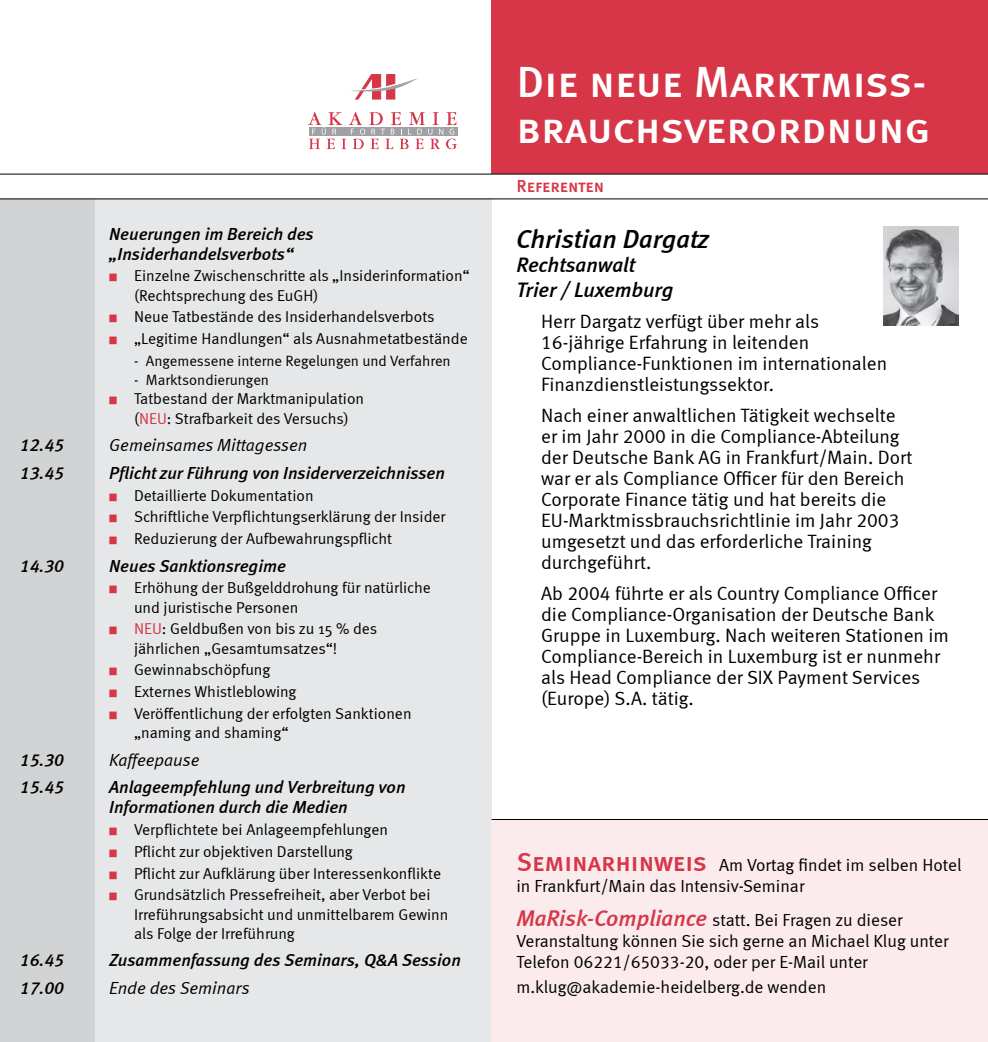
<style>
.page{position:relative;width:988px;height:1042px;background:#fff}
.page>*{position:absolute;margin:0;border:0;box-sizing:border-box;transform-origin:0 0}
.t1{font:43.75px/45.5px "Meta Medium LF Caps";color:#fff}
.t2{font:italic 26.25px "Meta Medium LF";color:#000}
.t3{font:italic 21px/24.5px "Meta Medium LF";letter-spacing:-.005em;color:#000}
.t4{font:19.25px/21px "Meta Normal LF";color:#000}
.t5{font:17.5px/21px "Meta Normal LF";color:#000}
.t6{font:italic 17.5px/20.1px "Meta Medium LF";color:#000}
.t7{font:italic 17.5px "Meta Normal LF";color:#000}
.t8{font:17.5px "Meta Medium LF Caps";color:#d63647}
.t9{font:15.75px/19.2px "Meta Normal";color:#000}
.t10{font:14.88px "Meta Normal";color:#000}
.s1{color:#d63647}
.s2{font-family:"Meta Medium LF Caps";font-size:26.25px;color:#d63647}
.s3{font-family:"Meta Medium LF";font-style:italic;font-size:22.75px;color:#d63647}
</style>
<div class="page">
<div style="left:491px;top:0;width:496px;height:174px;background:#d63647"></div>
<svg style="left:351px;top:74px;width:67px;height:25px"></svg>
<svg style="left:308px;top:112px;width:149px;height:37px"></svg>
<div style="left:0;top:198px;width:491px;height:844px;background:#e6e7e8"></div>
<div style="left:0;top:199px;width:94px;height:843px;background:#d1d3d4"></div>
<hr style="left:0;top:198px;width:987px;height:1px;background:#000">
<hr style="left:0;top:174px;width:987px;height:1px;background:#000">
<img style="left:883px;top:227px;width:74px;height:99px">
<div style="left:491px;top:819px;width:496px;height:223px;background:#fbebed"></div>
<hr style="left:491px;top:819px;width:496px;height:1px;background:#000">
<p class="t6" style="left:109px;top:223px;width:206px">Neuerungen im Bereich des „Insiderhandelsverbots“</p>
<p class="t9" style="left:134px;top:266px;width:337px;text-indent:-25px"><span class="s1">■</span> Einzelne Zwischenschritte als „Insiderinformation“ (Rechtsprechung des EuGH)</p>
<p class="t9" style="left:109px;top:307px;width:327px"><span class="s1">■</span> Neue Tatbestände des Insiderhandelsverbots</p>
<p class="t9" style="left:109px;top:329px;width:360px"><span class="s1">■</span> „Legitime Handlungen“ als Ausnahmetatbestände</p>
<p class="t10" style="left:134px;top:352px;width:318px">- Angemessene interne Regelungen und Verfahren</p>
<p class="t10" style="left:134px;top:371px;width:136px">- Marktsondierungen</p>
<p class="t9" style="left:134px;top:389px;width:231px;text-indent:-25px"><span class="s1">■</span> Tatbestand der Marktmanipulation (<span class="s1">NEU</span>: Strafbarkeit des Versuchs)</p>
<p class="t6" style="left:20px;top:435px;width:46px">12.45</p>
<p class="t7" style="left:109px;top:435px;width:200px">Gemeinsames Mittagessen</p>
<p class="t6" style="left:20px;top:462px;width:46px">13.45</p>
<p class="t6" style="left:109px;top:462px;width:337px">Pflicht zur Führung von Insiderverzeichnissen</p>
<p class="t9" style="left:109px;top:485px;width:206px"><span class="s1">■</span> Detaillierte Dokumentation</p>
<p class="t9" style="left:109px;top:507px;width:338px"><span class="s1">■</span> Schriftliche Verpflichtungserklärung der Insider</p>
<p class="t9" style="left:109px;top:529px;width:284px"><span class="s1">■</span> Reduzierung der Aufbewahrungspflicht</p>
<p class="t6" style="left:20px;top:555px;width:46px">14.30</p>
<p class="t6" style="left:109px;top:555px;width:178px">Neues Sanktionsregime</p>
<p class="t9" style="left:134px;top:578px;width:298px;text-indent:-25px"><span class="s1">■</span> Erhöhung der Bußgelddrohung für natürliche und juristische Personen</p>
<p class="t9" style="left:134px;top:619px;width:245px;text-indent:-25px"><span class="s1">■ NEU</span>: Geldbußen von bis zu 15 % des jährlichen „Gesamtumsatzes“!</p>
<p class="t9" style="left:109px;top:660px;width:163px"><span class="s1">■</span> Gewinnabschöpfung</p>
<p class="t9" style="left:109px;top:682px;width:189px"><span class="s1">■</span> Externes Whistleblowing</p>
<p class="t9" style="left:134px;top:703px;width:279px;text-indent:-25px"><span class="s1">■</span> Veröffentlichung der erfolgten Sanktionen „naming and shaming“</p>
<p class="t6" style="left:20px;top:749px;width:46px">15.30</p>
<p class="t7" style="left:109px;top:749px;width:92px">Kaffeepause</p>
<p class="t6" style="left:20px;top:777px;width:46px">15.45</p>
<p class="t6" style="left:109px;top:777px;width:298px">Anlageempfehlung und Verbreitung von<br>Informationen durch die Medien</p>
<p class="t9" style="left:109px;top:820px;width:280px"><span class="s1">■</span> Verpflichtete bei Anlageempfehlungen</p>
<p class="t9" style="left:109px;top:841px;width:245px"><span class="s1">■</span> Pflicht zur objektiven Darstellung</p>
<p class="t9" style="left:109px;top:863px;width:333px"><span class="s1">■</span> Pflicht zur Aufklärung über Interessenkonflikte</p>
<p class="t9" style="left:134px;top:885px;width:316px;text-indent:-25px"><span class="s1">■</span> Grundsätzlich Pressefreiheit, aber Verbot bei<br>Irreführungsabsicht und unmittelbarem Gewinn als Folge der Irreführung</p>
<p class="t6" style="left:20px;top:950px;width:46px">16.45</p>
<p class="t6" style="left:109px;top:950px;width:353px">Zusammenfassung des Seminars, Q&amp;A Session</p>
<p class="t6" style="left:20px;top:977px;width:46px">17.00</p>
<p class="t7" style="left:109px;top:977px;width:142px">Ende des Seminars</p>
<h1 class="t1" style="left:516px;top:59px;width:416px">Die neue Marktmiss&shy;brauchsverordnung</h1>
<p class="t8" style="left:516px;top:176px;width:89px">Referenten</p>
<h2 class="t2" style="left:516px;top:223px;width:194px">Christian Dargatz</h2>
<h3 class="t3" style="left:516px;top:252px;width:158px">Rechtsanwalt<br>Trier / Luxemburg</h3>
<p class="t4" style="left:541px;top:310px;width:347px">Herr Dargatz verfügt über mehr als 16-jährige Erfahrung in leitenden Compliance-Funktionen im internationalen Finanzdienstleistungssektor.</p>
<p class="t4" style="left:541px;top:404px;width:372px">Nach einer anwaltlichen Tätigkeit wechselte er im Jahr 2000 in die Compliance-Abteilung der Deutsche Bank AG in Frankfurt/Main. Dort war er als Compliance Officer für den Bereich Corporate Finance tätig und hat bereits die EU-Marktmissbrauchsrichtlinie im Jahr 2003 umgesetzt und das erforderliche Training durchgeführt.</p>
<p class="t4" style="left:541px;top:582px;width:409px">Ab 2004 führte er als Country Compliance Officer die Compliance-Organisation der Deutsche Bank Gruppe in Luxemburg. Nach weiteren Stationen im Compliance-Bereich in Luxemburg ist er nunmehr als Head Compliance der SIX Payment Services (Europe) S.A. tätig.</p>
<p class="t5" style="left:516px;top:854px;width:447px"><span class="s2">Seminarhinweis</span> Am Vortag findet im selben Hotel in Frankfurt/Main das Intensiv-Seminar</p>
<p class="t5" style="left:516px;top:909px;width:434px"><span class="s3">MaRisk-Compliance</span> statt. Bei Fragen zu dieser<br>Veranstaltung können Sie sich gerne an Michael Klug unter<br>Telefon 06221/65033-20, oder per E-Mail unter</p>
<p class="t5" style="left:516px;top:976px;width:311px">m.klug@akademie-heidelberg.de wenden</p>
</div>
